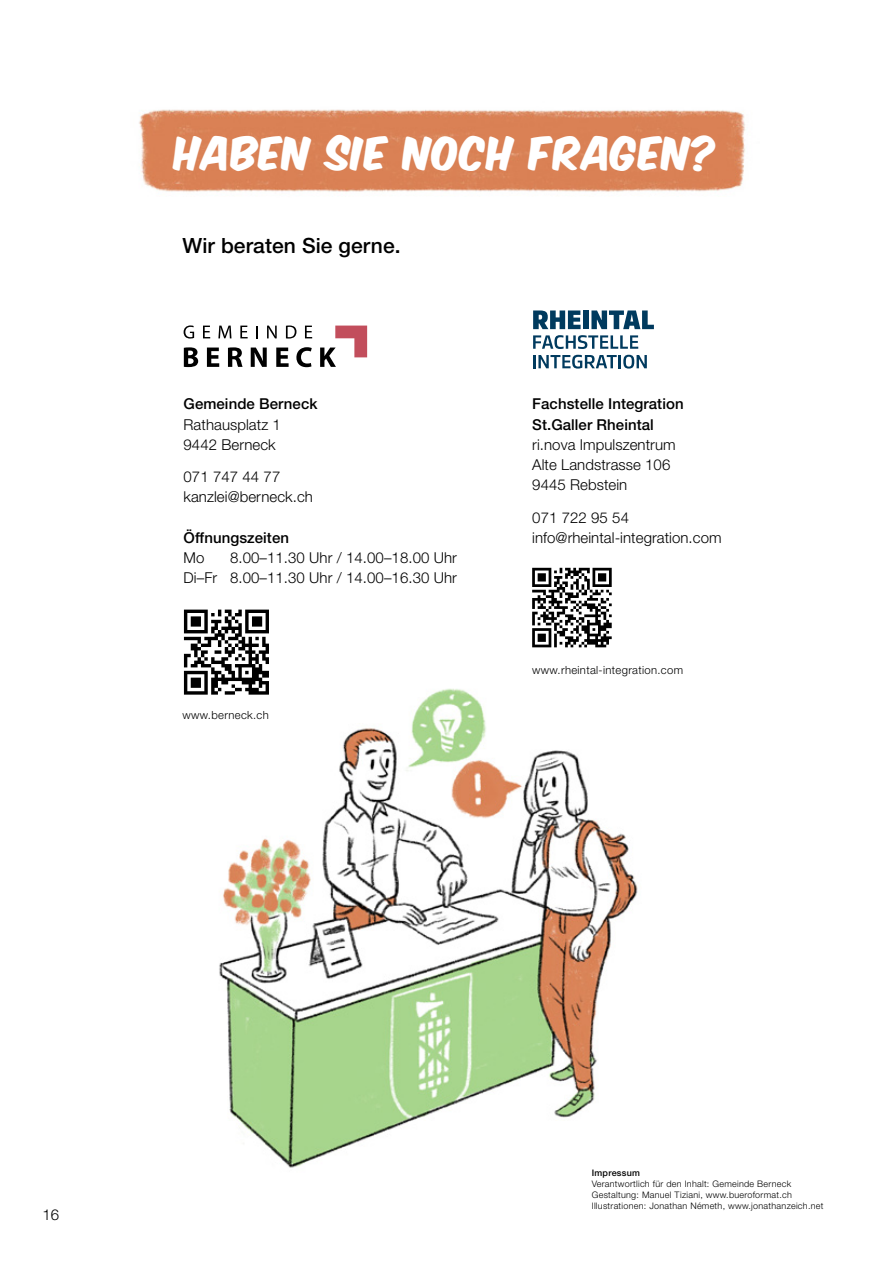
<style>
.page{position:relative;width:893px;height:1263px;background:#fff}
.page>*{position:absolute;margin:0;border:0;box-sizing:border-box;transform-origin:0 0}
.t1{font:39px "Komika Axis";letter-spacing:.03em;color:#fff}
.t2{font:500 21px "Helvetica Neue LT Std";letter-spacing:.005em;color:#000}
.t3{font:300 15px/20.2px "Helvetica Neue LT Std";letter-spacing:.005em;color:#000}
.t4{font:500 15px/20.2px "Helvetica Neue LT Std";letter-spacing:.005em;color:#000}
.t5{font:300 11.25px "Helvetica Neue LT Std";letter-spacing:.03em;color:#000}
.t6{font:300 9px/11.2px "Helvetica Neue LT Std";letter-spacing:.03em;color:#000}
.t7{font:500 9px "Helvetica Neue LT Std";letter-spacing:.03em;color:#000}
</style>
<div class="page">
<img style="left:139px;top:109px;width:607px;height:83px">
<img style="left:219px;top:688px;width:419px;height:480px">
<svg style="left:532px;top:567px;width:80px;height:81px"></svg>
<svg style="left:532px;top:568px;width:80px;height:79px"></svg>
<svg style="left:533px;top:310px;width:48px;height:19px"></svg>
<div style="left:583px;top:310px;width:6px;height:19px;background:#003a5e"></div>
<svg style="left:591px;top:310px;width:63px;height:19px"></svg>
<svg style="left:533px;top:335px;width:105px;height:14px"></svg>
<svg style="left:533px;top:355px;width:114px;height:14px"></svg>
<svg style="left:184px;top:347px;width:14px;height:20px"></svg>
<svg style="left:207px;top:347px;width:12px;height:20px"></svg>
<svg style="left:228px;top:347px;width:15px;height:20px"></svg>
<svg style="left:251px;top:348px;width:16px;height:19px"></svg>
<svg style="left:276px;top:347px;width:13px;height:20px"></svg>
<svg style="left:296px;top:347px;width:16px;height:20px"></svg>
<svg style="left:320px;top:326px;width:47px;height:41px"></svg>
<svg style="left:184px;top:325px;width:10px;height:14px"></svg>
<svg style="left:203px;top:326px;width:7px;height:12px"></svg>
<svg style="left:218px;top:326px;width:13px;height:12px"></svg>
<svg style="left:240px;top:326px;width:8px;height:12px"></svg>
<svg style="left:256px;top:326px;width:2px;height:12px"></svg>
<svg style="left:267px;top:326px;width:10px;height:12px"></svg>
<svg style="left:286px;top:325px;width:10px;height:13px"></svg>
<svg style="left:305px;top:326px;width:7px;height:12px"></svg>
<svg style="left:184px;top:610px;width:85px;height:85px"></svg>
<h1 class="t1" style="left:175px;top:133px;width:545px">HABEN SIE NOCH FRAGEN?</h1>
<h2 class="t2" style="left:182px;top:233px;width:220px">Wir beraten Sie gerne.</h2>
<p class="t4" style="left:184px;top:394px;width:135px">Gemeinde Berneck</p>
<p class="t3" style="left:184px;top:414px;width:99px">Rathausplatz 1<br>9442 Berneck</p>
<p class="t3" style="left:184px;top:466px;width:131px">071 747 44 77 kanzlei@berneck.ch</p>
<p class="t4" style="left:184px;top:527px;width:107px">Öffnungszeiten</p>
<p class="t3" style="left:184px;top:547px;width:22px">Mo</p>
<p class="t3" style="left:184px;top:547px;width:275px;text-align:right">8.00–11.30 Uhr / 14.00–18.00 Uhr<br>Di–Fr 8.00–11.30 Uhr / 14.00–16.30 Uhr</p>
<p class="t5" style="left:183px;top:708px;width:88px">www.berneck.ch</p>
<p class="t4" style="left:532px;top:394px;width:153px">Fachstelle Integration<br>St.Galler Rheintal</p>
<p class="t3" style="left:532px;top:434px;width:145px">ri.nova Impulszentrum<br>Alte Landstrasse 106<br>9445 Rebstein</p>
<p class="t3" style="left:532px;top:507px;width:191px">071 722 95 54 info@rheintal-integration.com</p>
<p class="t5" style="left:532px;top:663px;width:152px">www.rheintal-integration.com</p>
<p class="t3" style="left:43px;top:1204px;width:18px">16</p>
<p class="t7" style="left:592px;top:1167px;width:50px">Impressum</p>
<p class="t6" style="left:592px;top:1178px;width:233px">Verantwortlich für den Inhalt: Gemeinde Berneck<br>Gestaltung: Manuel Tiziani, www.bueroformat.ch<br>Illustrationen: Jonathan Németh, www.jonathanzeich.net</p>
</div>
